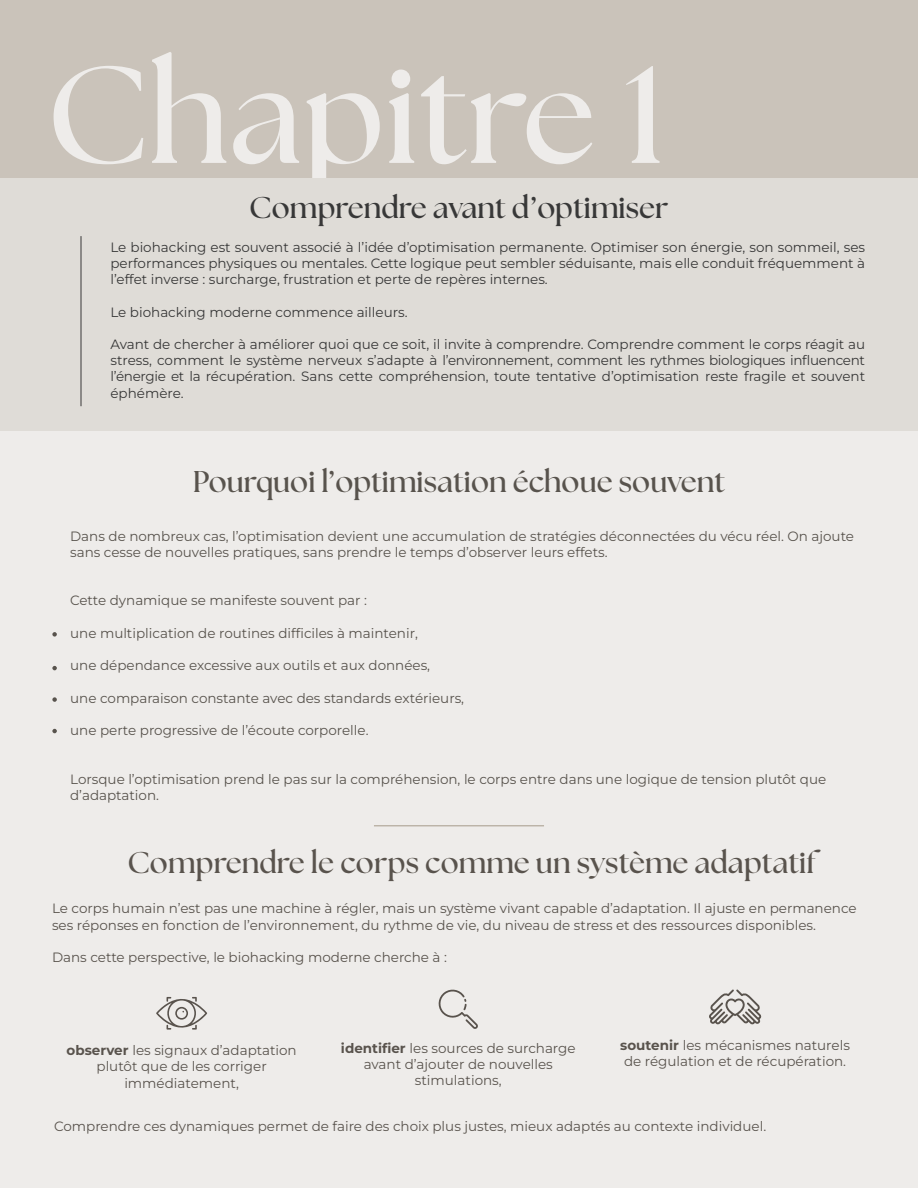
<style>
.page{position:relative;width:918px;height:1188px;background:#eeecea}
.page>*{position:absolute;margin:0;border:0;box-sizing:border-box;transform-origin:0 0}
.t1{font:700 137.4px "The Seasons";color:#eeecea}
.t2{font:700 30px "The Seasons";color:#59534d}
.t3{font:700 30px "The Seasons";color:#58534d}
.t4{font:700 30px "The Seasons";color:#383838}
.t5{font:13.5px/16.2px "Montserrat";color:#383838;text-align:justify}
.t6{font:13.5px/16.2px "Montserrat";color:#59534d}
.t7{font:13.5px/16.2px "Montserrat";color:#58534d}
.s1{font-weight:700}
</style>
<div class="page">
<div style="left:0;top:178px;width:918px;height:252px;background:#dfdcd7"></div>
<div style="left:0;top:0;width:918px;height:178px;background:#cac3ba"></div>
<hr style="left:374px;top:825px;width:170px;height:1px;background:#a59b8a">
<svg style="left:52px;top:632px;width:5px;height:5px"></svg>
<svg style="left:52px;top:666px;width:5px;height:4px"></svg>
<svg style="left:52px;top:697px;width:5px;height:5px"></svg>
<svg style="left:52px;top:729px;width:5px;height:4px"></svg>
<svg style="left:156px;top:997px;width:51px;height:33px"></svg>
<svg style="left:438px;top:989px;width:40px;height:40px"></svg>
<svg style="left:709px;top:989px;width:52px;height:35px"></svg>
<h1 class="t1" style="left:46px;top:23px;width:622px">Chapitre 1</h1>
<h2 class="t4" style="left:249px;top:187px;width:421px">Comprendre avant d’optimiser</h2>
<p class="t5" style="left:110px;top:240px;width:756px">Le biohacking est souvent associé à l’idée d’optimisation permanente. Optimiser son énergie, son sommeil, ses performances physiques ou mentales. Cette logique peut sembler séduisante, mais elle conduit fréquemment à l’effet inverse : surcharge, frustration et perte de repères internes.</p>
<p class="t5" style="left:110px;top:305px;width:299px">Le biohacking moderne commence ailleurs.</p>
<p class="t5" style="left:110px;top:337px;width:756px">Avant de chercher à améliorer quoi que ce soit, il invite à comprendre. Comprendre comment le corps réagit au stress, comment le système nerveux s’adapte à l’environnement, comment les rythmes biologiques influencent l’énergie et la récupération. Sans cette compréhension, toute tentative d’optimisation reste fragile et souvent éphémère.</p>
<h2 class="t3" style="left:193px;top:461px;width:534px">Pourquoi l’optimisation échoue souvent</h2>
<p class="t7" style="left:70px;top:529px;width:785px">Dans de nombreux cas, l’optimisation devient une accumulation de stratégies déconnectées du vécu réel. On ajoute sans cesse de nouvelles pratiques, sans prendre le temps d’observer leurs effets.</p>
<p class="t7" style="left:70px;top:594px;width:298px">Cette dynamique se manifeste souvent par :</p>
<p class="t7" style="left:70px;top:626px;width:349px">une multiplication de routines difficiles à maintenir,</p>
<p class="t7" style="left:70px;top:658px;width:361px">une dépendance excessive aux outils et aux données,</p>
<p class="t7" style="left:70px;top:691px;width:396px">une comparaison constante avec des standards extérieurs,</p>
<p class="t7" style="left:70px;top:723px;width:300px">une perte progressive de l’écoute corporelle.</p>
<p class="t7" style="left:70px;top:772px;width:758px">Lorsque l’optimisation prend le pas sur la compréhension, le corps entre dans une logique de tension plutôt que d’adaptation.</p>
<h2 class="t2" style="left:127px;top:842px;width:690px">Comprendre le corps comme un système adaptatif</h2>
<p class="t6" style="left:52px;top:902px;width:806px">Le corps humain n’est pas une machine à régler, mais un système vivant capable d’adaptation. Il ajuste en permanence ses réponses en fonction de l’environnement, du rythme de vie, du niveau de stress et des ressources disponibles.</p>
<p class="t6" style="left:52px;top:950px;width:396px">Dans cette perspective, le biohacking moderne cherche à :</p>
<p class="t6" style="left:67px;top:1043px;width:232px;text-align:center"><span class="s1">observer</span> les signaux d’adaptation plutôt que de les corriger immédiatement,</p>
<p class="t6" style="left:341px;top:1041px;width:236px;text-align:center"><span class="s1">identifier</span> les sources de surcharge avant d’ajouter de nouvelles stimulations,</p>
<p class="t6" style="left:620px;top:1038px;width:231px"><span class="s1">soutenir</span> les mécanismes naturels de régulation et de récupération.</p>
<p class="t6" style="left:54px;top:1119px;width:714px">Comprendre ces dynamiques permet de faire des choix plus justes, mieux adaptés au contexte individuel.</p>
</div>
